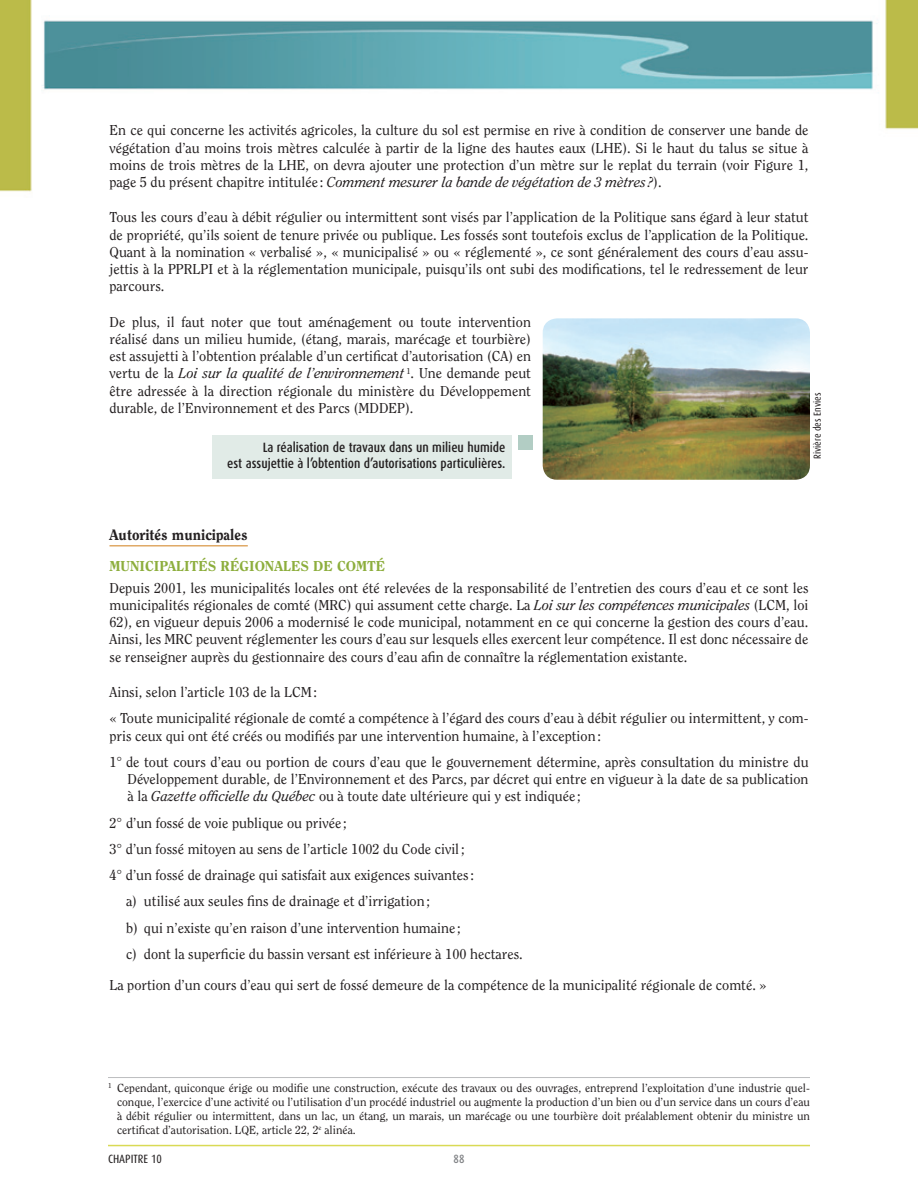
<style>
.page{position:relative;width:918px;height:1188px;background:#fff}
.page>*{position:absolute;margin:0;border:0;box-sizing:border-box;transform-origin:0 0}
.t1{font:800 15px "Clearface";color:#231f20}
.t2{font:14.25px/17.2px "Clearface";color:#231f20;text-align:justify}
.t3{font:800 14.25px "Clearface";color:#8dae3d}
.t4{font:500 13.5px/15.8px "Dax Condensed";color:#231f20;text-align:right}
.t5{font:12px "Dax Condensed";color:#231f20}
.t6{font:500 12px "Dax Condensed";color:#808285}
.t7{font:11.7px/14px "Clearface";color:#231f20;text-align:justify}
.t8{font:10.2px "Dax Condensed";color:#231f20}
.s1{font-style:italic}
</style>
<div class="page">
<img style="left:0;top:0;width:918px;height:192px">
<hr style="left:108px;top:1145px;width:702px;height:1px;background:#d9da55">
<hr style="left:110px;top:545px;width:138px;height:1px;background:#d07e1a">
<div style="left:212px;top:435px;width:300px;height:44px;background:#e1ebe7"></div>
<div style="left:518px;top:435px;width:14px;height:14px;background:#b2cdc4"></div>
<img style="left:543px;top:318px;width:267px;height:162px">
<hr style="left:108px;top:1077px;width:702px;height:1px;background:#bcbdc0">
<p class="t2" style="left:110px;top:122px;width:701px">En ce qui concerne les activités agricoles, la culture du sol est permise en rive à condition de conserver une bande de végétation d’au moins trois mètres calculée à partir de la ligne des hautes eaux (LHE). Si le haut du talus se situe à moins de trois mètres de la LHE, on devra ajouter une protection d’un mètre sur le replat du terrain (voir Figure 1, page 5 du présent chapitre intitulée : <span class="s1">Comment mesurer la bande de végétation de 3 mètres?</span>).</p>
<p class="t2" style="left:110px;top:209px;width:701px">Tous les cours d’eau à débit régulier ou intermittent sont visés par l’application de la Politique sans égard à leur statut de propriété, qu’ils soient de tenure privée ou publique. Les fossés sont toutefois exclus de l’application de la Politique.<br>Quant à la nomination « verbalisé », « municipalisé » ou « réglementé », ce sont généralement des cours d’eau assu&shy;jettis à la PPRLPI et à la réglementation municipale, puisqu’ils ont subi des modifications, tel le redressement de leur parcours.</p>
<p class="t2" style="left:109px;top:313px;width:423px">De plus, il faut noter que tout aménagement ou toute intervention réalisé dans un milieu humide, (étang, marais, marécage et tourbière) est assujetti à l’obtention préalable d’un certificat d’autorisation (CA) en vertu de la <span class="s1">Loi sur la qualité de l’environnement</span> <sup>1</sup>. Une demande peut être adressée à la direction régionale du ministère du Développement durable, de l’Environnement et des Parcs (MDDEP).</p>
<p class="t8" style="left:812px;top:459px;width:68px;rotate:-90deg">Rivière des Envies</p>
<p class="t4" style="left:227px;top:439px;width:280px">La réalisation de travaux dans un milieu humide<br>est assujettie à l’obtention d’autorisations particulières.</p>
<p class="t1" style="left:110px;top:526px;width:140px">AUTORITÉS MUNICIPALES</p>
<p class="t3" style="left:110px;top:557px;width:277px">MUNICIPALITÉS RÉGIONALES DE COMTÉ</p>
<p class="t2" style="left:110px;top:579px;width:701px">Depuis 2001, les municipalités locales ont été relevées de la responsabilité de l’entretien des cours d’eau et ce sont les municipalités régionales de comté (MRC) qui assument cette charge. La <span class="s1">Loi sur les compétences municipales</span> (LCM, loi 62), en vigueur depuis 2006 a modernisé le code municipal, notamment en ce qui concerne la gestion des cours d’eau.<br>Ainsi, les MRC peuvent réglementer les cours d’eau sur lesquels elles exercent leur compétence. Il est donc nécessaire de se renseigner auprès du gestionnaire des cours d’eau afin de connaître la réglementation existante.</p>
<p class="t2" style="left:110px;top:679px;width:700px;line-height:26.2px">Ainsi, selon l’article 103 de la LCM:<br>« Toute municipalité régionale de comté a compétence à l’égard des cours d’eau à débit régulier ou intermittent, y com-</p>
<p class="t2" style="left:110px;top:722px;width:701px;line-height:26.2px">pris ceux qui ont été créés ou modifiés par une intervention humaine, à l’exception:<br>1° de tout cours d’eau ou portion de cours d’eau que le gouvernement détermine, après consultation du ministre du</p>
<p class="t2" style="left:127px;top:770px;width:683px">Développement durable, de l’Environnement et des Parcs, par décret qui entre en vigueur à la date de sa publication à la <span class="s1">Gazette officielle du Québec</span> ou à toute date ultérieure qui y est indiquée ;</p>
<p class="t2" style="left:110px;top:814px;width:239px">2° d’un fossé de voie publique ou privée ;</p>
<p class="t2" style="left:110px;top:840px;width:357px">3° d’un fossé mitoyen au sens de l’article 1002 du Code civil;</p>
<p class="t2" style="left:110px;top:866px;width:366px">4° d’un fossé de drainage qui satisfait aux exigences suivantes:</p>
<p class="t2" style="left:126px;top:892px;width:306px">a) utilisé aux seules fins de drainage et d’irrigation;</p>
<p class="t2" style="left:126px;top:919px;width:336px">b) qui n’existe qu’en raison d’une intervention humaine ;</p>
<p class="t2" style="left:126px;top:945px;width:398px">c) dont la superficie du bassin versant est inférieure à 100 hectares.</p>
<p class="t2" style="left:109px;top:976px;width:659px">La portion d’un cours d’eau qui sert de fossé demeure de la compétence de la municipalité régionale de comté. »</p>
<p class="t7" style="left:117px;top:1081px;width:695px;text-indent:-9px"><sup>1</sup> Cependant, quiconque érige ou modifie une construction, exécute des travaux ou des ouvrages, entreprend l’exploitation d’une industrie quel&shy;conque, l’exercice d’une activité ou l’utilisation d’un procédé industriel ou augmente la production d’un bien ou d’un service dans un cours d’eau à débit régulier ou intermittent, dans un lac, un étang, un marais, un marécage ou une tourbière doit préalablement obtenir du ministre un certificat d’autorisation. LQE, article 22, 2<sup>e</sup> alinéa.</p>
<p class="t5" style="left:108px;top:1153px;width:56px">CHAPITRE 10</p>
<p class="t6" style="left:454px;top:1153px;width:12px">88</p>
</div>
